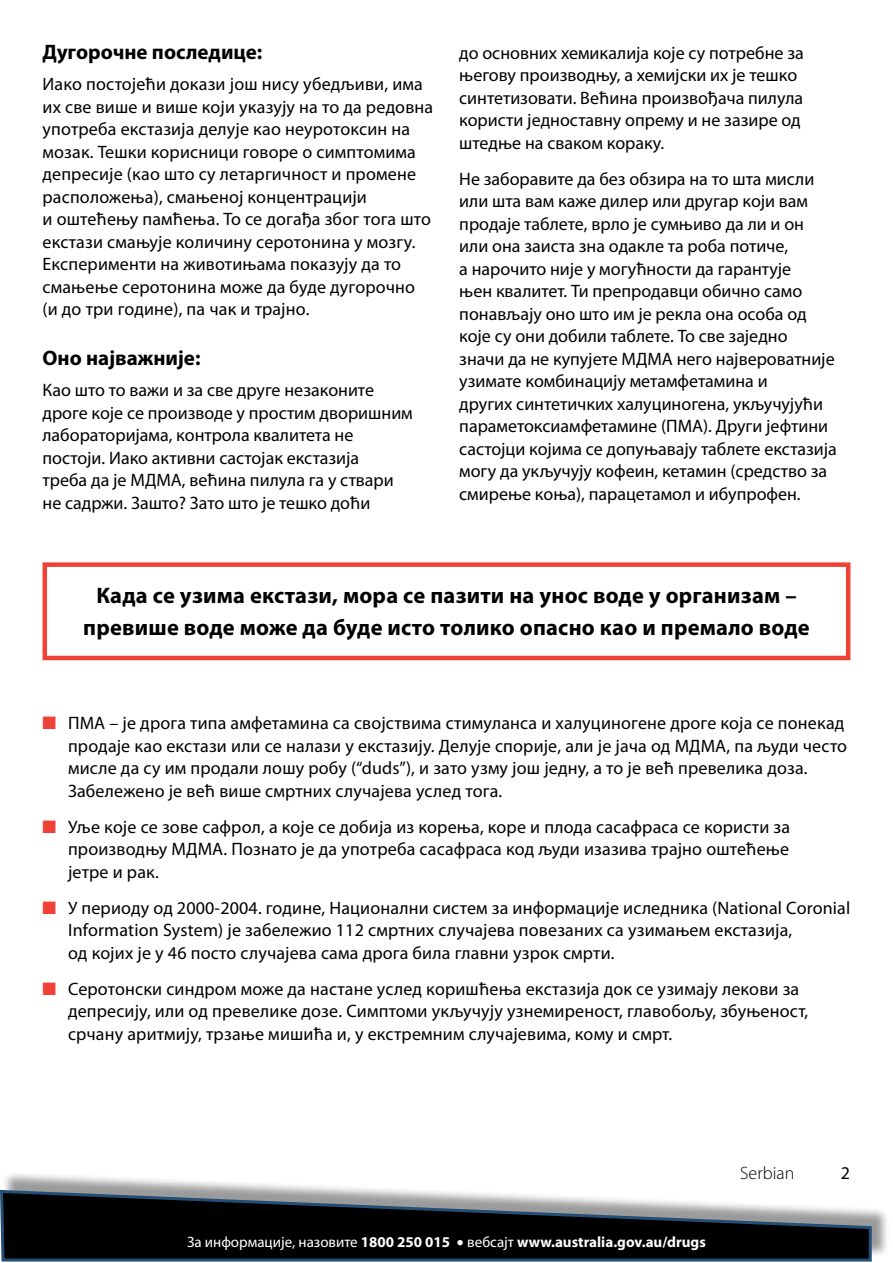
<style>
.page{position:relative;width:893px;height:1263px;background:#fff}
.page>*{position:absolute;margin:0;border:0;box-sizing:border-box;transform-origin:0 0}
.t1{font:700 22.5px/31.5px "Myriad Pro";letter-spacing:.01em;color:#000;text-align:center}
.t2{font:700 21px "Myriad Pro";color:#000}
.t3{font:18px/22.5px "Myriad Pro";letter-spacing:.005em;color:#000}
.t4{font:300 18px "Myriad Pro";color:#000}
.t5{font:700 15px "Myriad Pro";color:#fff}
.s1{color:#ef4135}
.s2{font-weight:400}
.s3{font-family:"Helvetica Neue";font-weight:400}
</style>
<div class="page">
<div style="left:2px;top:1171px;width:888px;height:87px;background:#000;opacity:.4"></div>
<svg style="left:0;top:1188px;width:873px;height:74px;background:#3c3f43"></svg>
<div style="left:43px;top:562px;width:807px;height:98px;border:4px solid #ef4135"></div>
<p class="t2" style="left:43px;top:38px;width:221px">Дугорочне последице:</p>
<p class="t3" style="left:43px;top:72px;width:392px">Иако постојећи докази још нису убедљиви, има их све више и више који указују на то да редовна употреба екстазија делује као неуротоксин на мозак. Тешки корисници говоре о симптомима депресије (као што су летаргичност и промене расположења), смањеној концентрацији<br>и оштећењу памћења. То се догађа због тога што екстази смањује количину серотонина у мозгу.<br>Експерименти на животињама показују да то смањење серотонина може да буде дугорочно (и до три године), па чак и трајно.</p>
<p class="t2" style="left:43px;top:344px;width:160px">Оно најважније:</p>
<p class="t3" style="left:43px;top:378px;width:372px">Као што то важи и за све друге незаконите дроге које се производе у простим дворишним лабораторијама, контрола квалитета не постоји. Иако активни састојак екстазија<br>треба да је МДМA, већина пилула га у ствари не садржи. Зашто? Зато што је тешко доћи</p>
<p class="t3" style="left:459px;top:41px;width:346px">до основних хемикалија које су потребне за његову производњу, а хемијски их је тешко синтетизовати. Већина произвођача пилула користи једноставну опрему и не зазире од штедње на сваком кораку.</p>
<p class="t3" style="left:459px;top:167px;width:379px">Не заборавите да без обзира на то шта мисли или шта вам каже дилер или другар који вам продаје таблете, врло је сумњиво да ли и он или она заиста зна одакле та роба потиче,<br>а нарочито није у могућности да гарантује<br>њен квалитет. Ти препродавци обично само понављају оно што им је рекла она особа од које су они добили таблете. То све заједно значи да не купујете МДМA него највероватније узимате комбинацију метамфетамина и<br>других синтетичких халуциногена, укључујући параметоксиамфетамине (ПМA). Други јефтини састојци којима се допуњавају таблете екстазија могу да укључују кофеин, кетамин (средство за смирење коња), парацетамол и ибупрофен.</p>
<p class="t1" style="left:83px;top:579px;width:728px">Када се узима екстази, мора се пазити на унос воде у организам – превише воде може да буде исто толико опасно као и премало воде</p>
<p class="t3" style="left:68px;top:711px;width:781px;text-indent:-26px"><span class="s1">■</span> ПMA – је дрога типа амфетамина са својствима стимуланса и халуциногене дроге која се понекад продаје као екстази или се налази у екстазију. Делује спорије, али је јача од MДMA, па људи често мисле да су им продали лошу робу (“duds”), и зато узму још једну, а то је већ превелика доза.<br>Забележено је већ више смртних случајева услед тога.</p>
<p class="t3" style="left:68px;top:815px;width:724px;text-align:justify;text-indent:-26px"><span class="s1">■</span> Уље које се зове сафрол, а које се добија из корења, коре и плода сасафраса се користи за производњу MДMA. Познато је да употреба сасафраса код људи изазива трајно оштећење јетре и рак.</p>
<p class="t3" style="left:68px;top:896px;width:784px;text-indent:-26px"><span class="s1">■</span> У периоду од 2000-2004. године, Национални систем за информације иследника (National Coronial<br>Information System) је забележио 112 смртних случајева повезаних са узимањем екстазиja,<br>од којих је у 46 посто случајева сама дрога била главни узрок смрти.</p>
<p class="t3" style="left:68px;top:977px;width:742px;text-indent:-26px"><span class="s1">■</span> Серотонски синдром може да настане услед коришћења екстазија док се узимају лекови за депресију, или од превелике дозе. Симптоми укључују узнемиреност, главобољу, збуњеност, срчану аритмију, трзање мишића и, у екстремним случајевима, кому и смрт.</p>
<p class="t5" style="left:187px;top:1232px;width:520px"><span class="s2">За информације, назовите</span> 1800 250 015 <span class="s3">•</span> <span class="s2">вебсајт</span> www.australia.gov.au/drugs</p>
<p class="t4" style="left:740px;top:1163px;width:56px">Serbian</p>
<p class="t3" style="left:841px;top:1161px;width:11px">2</p>
</div>
